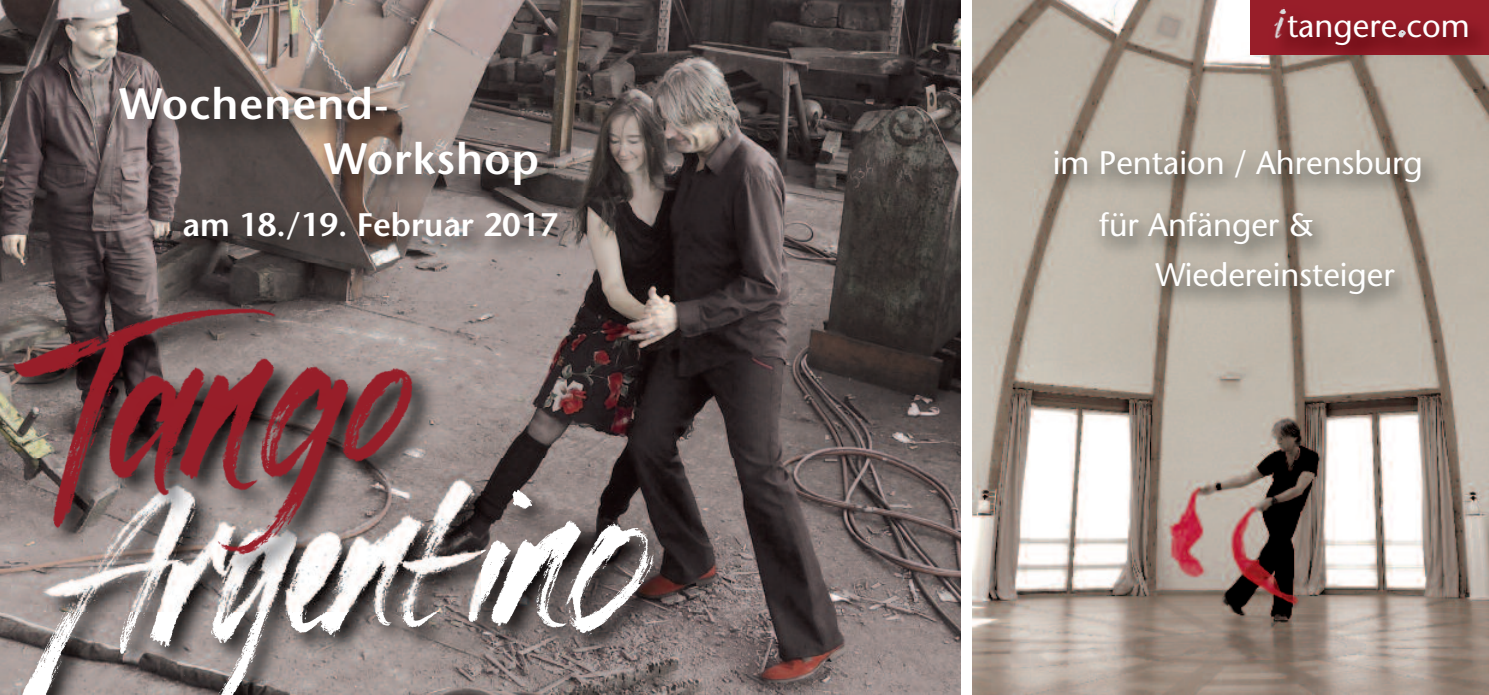
<style>
.page{position:relative;width:1489px;height:695px;background:#fff}
.page>*{position:absolute;margin:0;border:0;box-sizing:border-box;transform-origin:0 0}
.t1{font:600 43.75px/55px "Stone Sans";letter-spacing:.025em;color:#fff}
.t2{font:32.5px/62.5px "Stone Sans";color:#fff}
.t3{font:600 32.5px "Stone Sans";color:#fff}
</style>
<div class="page">
<img style="left:972px;top:0;width:516px;height:694px">
<img style="left:0;top:0;width:960px;height:694px">
<img style="left:0;top:611px;width:740px;height:83px">
<img style="left:480px;top:458px;width:260px;height:153px">
<img style="left:12px;top:469px;width:657px;height:225px">
<img style="left:1034px;top:131px;width:454px;height:283px">
<div style="left:1250px;top:0;width:238px;height:55px;background:#981e29"></div>
<img style="left:1260px;top:21px;width:228px;height:65px">
<svg style="left:1397px;top:30px;width:9px;height:9px"></svg>
<img style="left:1271px;top:7px;width:19px;height:34px">
<img style="left:104px;top:71px;width:538px;height:160px">
<img style="left:480px;top:231px;width:151px;height:69px">
<img style="left:168px;top:231px;width:312px;height:33px">
<img style="left:168px;top:197px;width:463px;height:34px">
<img style="left:0;top:264px;width:480px;height:347px">
<img style="left:0;top:286px;width:435px;height:292px">
<h1 class="t1" style="left:324px;top:81px;width:217px;text-indent:-205px">Wochenend-<br>Workshop</h1>
<p class="t3" style="left:182px;top:212px;width:377px">am 18./19. Februar 2017</p>
<p class="t2" style="left:1286px;top:-3px;width:184px">tangere com</p>
<p class="t2" style="left:1099px;top:134px;width:325px;text-indent:-47px">im Pentaion / Ahrensburg für Anfänger &amp;</p>
<p class="t2" style="left:1155px;top:247px;width:241px">Wiedereinsteiger</p>
</div>
